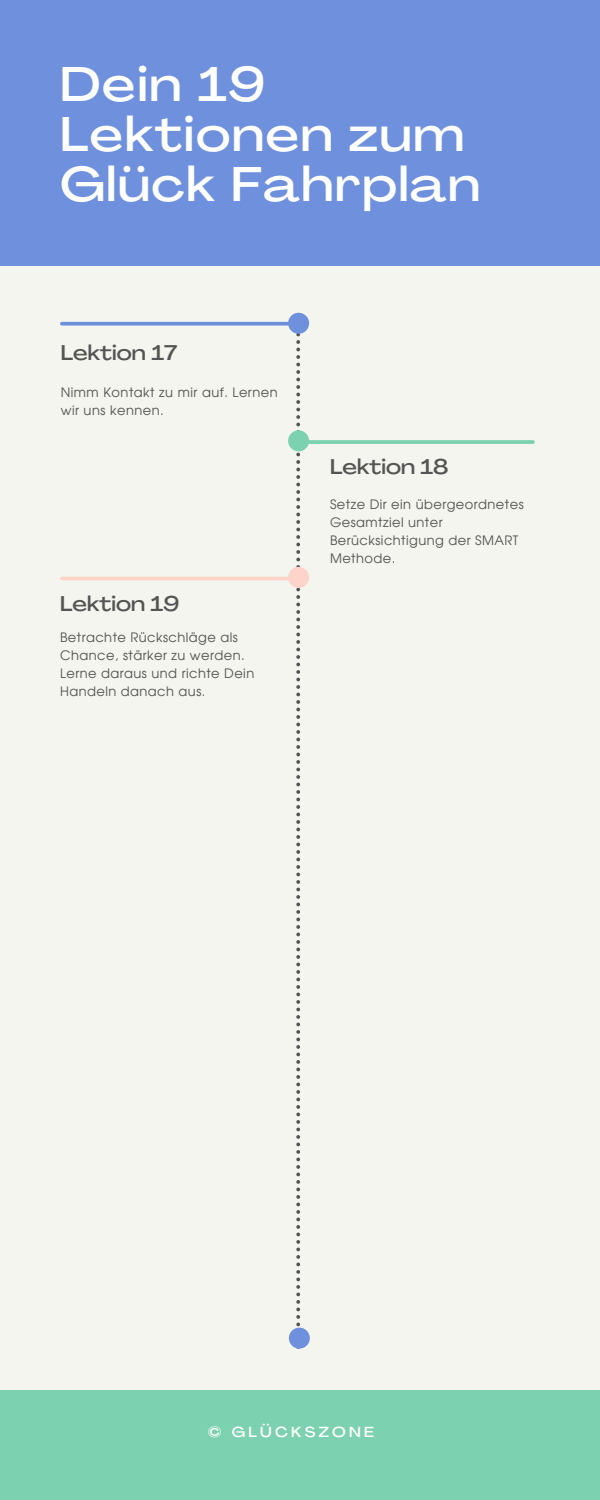
<style>
.page{position:relative;width:600px;height:1500px;background:#f5f5ef}
.page>*{position:absolute;margin:0;border:0;box-sizing:border-box;transform-origin:0 0}
.t1{font:500 expanded 48px/49.9px "Agrandir";letter-spacing:.035em;color:#fff}
.t2{font:500 expanded 21px "Agrandir";color:#545454}
.t3{font:500 expanded 14.4px "Agrandir";letter-spacing:.225em;color:#fff}
.t4{font:13px/18px "Evolventa";letter-spacing:.035em;color:#545454}
</style>
<div class="page">
<div style="left:0;top:0;width:600px;height:265px;background:#6f91dd"></div>
<svg style="left:296px;top:334px;width:4px;height:994px"></svg>
<svg style="left:309px;top:440px;width:224px;height:4px"></svg>
<hr style="left:62px;top:577px;width:235px;height:3px;background:#fdd3ca">
<svg style="left:62px;top:322px;width:226px;height:4px"></svg>
<div style="left:288px;top:313px;width:21px;height:21px;background:#6f91dd;border-radius:50%"></div>
<div style="left:288px;top:430px;width:21px;height:21px;background:#7cd1b0;border-radius:50%"></div>
<div style="left:288px;top:567px;width:21px;height:21px;background:#fdd3ca;border-radius:50%"></div>
<div style="left:289px;top:1328px;width:21px;height:21px;background:#6f91dd;border-radius:50%"></div>
<div style="left:0;top:1390px;width:600px;height:110px;background:#7cd1b0"></div>
<h1 class="t1" style="left:60px;top:59px;width:422px">Dein 19<br>Lektionen zum<br>Glück Fahrplan</h1>
<h2 class="t2" style="left:61px;top:340px;width:118px">Lektion 17</h2>
<p class="t4" style="left:61px;top:383px;width:218px">Nimm Kontakt zu mir auf. Lernen wir uns kennen.</p>
<h2 class="t2" style="left:60px;top:591px;width:121px">Lektion 19</h2>
<p class="t4" style="left:60px;top:628px;width:196px">Betrachte Rückschläge als<br>Chance, stärker zu werden.<br>Lerne daraus und richte Dein<br>Handeln danach aus.</p>
<h2 class="t2" style="left:330px;top:454px;width:120px">Lektion 18</h2>
<p class="t4" style="left:330px;top:495px;width:195px">Setze Dir ein übergeordnetes<br>Gesamtziel unter<br>Berücksichtigung der SMART<br>Methode.</p>
<p class="t3" style="left:208px;top:1423px;width:168px">© GLÜCKSZONE</p>
</div>
